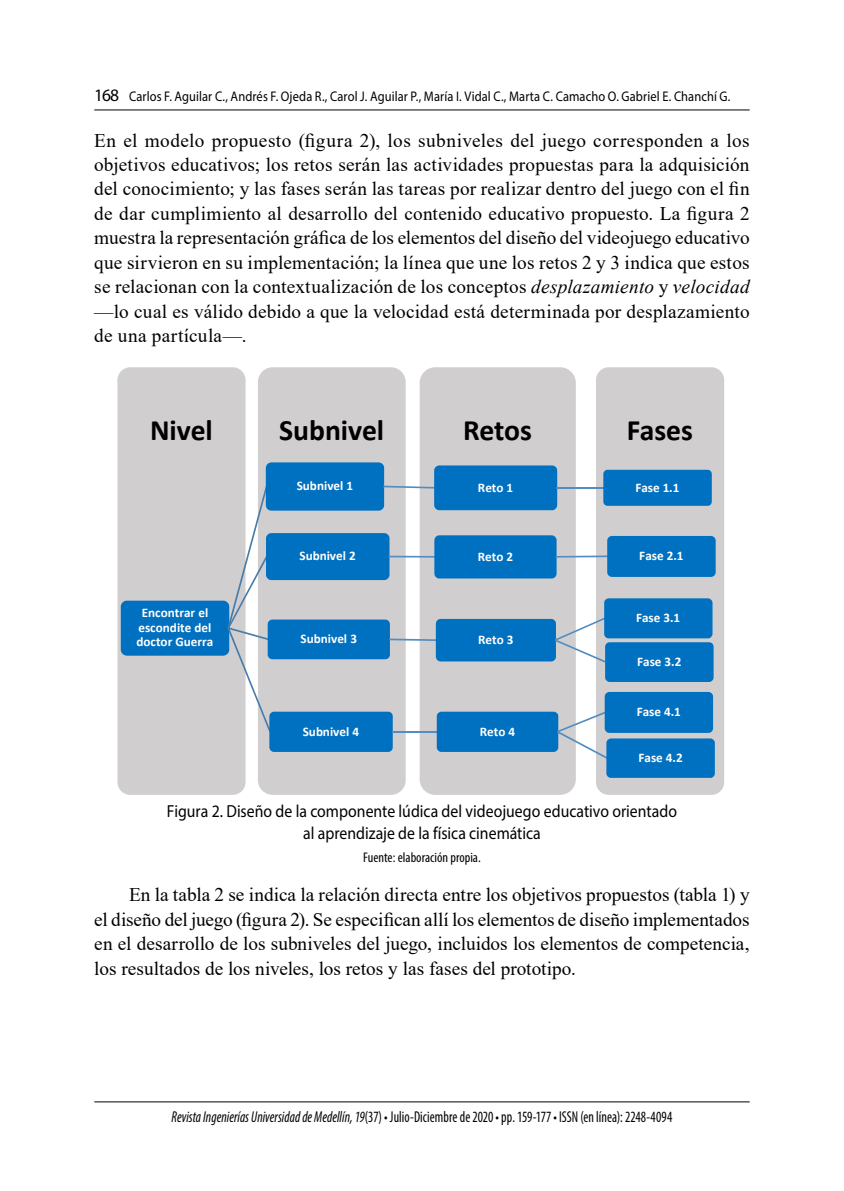
<style>
.page{position:relative;width:844px;height:1191px;background:#fff}
.page>*{position:absolute;margin:0;border:0;box-sizing:border-box;transform-origin:0 0}
.t1{font:700 29.57px "Calibri";color:#000}
.t2{font:19.25px/24.5px "Times New Roman";letter-spacing:.01em;color:#000;text-align:justify}
.t3{font:17.5px/22.2px "Myriad Pro";color:#000;text-align:center;scale:.9 1}
.t4{font:condensed 15.75px "Myriad Pro";letter-spacing:.005em;color:#000;scale:.87 1}
.t5{font:14px "Myriad Pro";letter-spacing:.005em;color:#000;scale:.89 1}
.t6{font:condensed 14px "Myriad Pro";color:#000}
.t7{font:700 13.12px/14.5px "Calibri";color:#fff;text-align:center}
.s1{font-size:17.5px}
.s2{font-style:italic}
</style>
<div class="page">
<hr style="left:94px;top:110px;width:655px;height:1px;background:#000">
<hr style="left:94px;top:1101px;width:655px;height:1px;background:#000">
<div style="left:596px;top:367px;width:128px;height:428px;background:#d0cece;border-radius:13px"></div>
<div style="left:419px;top:367px;width:156px;height:428px;background:#d0cece;border-radius:16px"></div>
<div style="left:258px;top:367px;width:147px;height:428px;background:#d0cece;border-radius:15px"></div>
<div style="left:117px;top:367px;width:128px;height:428px;background:#d0cece;border-radius:13px"></div>
<svg style="left:121px;top:462px;width:594px;height:316px"></svg>
<p class="t5" style="left:94px;top:88px;width:716px"><span class="s1">168</span> Carlos F. Aguilar C., Andrés F. Ojeda R., Carol J. Aguilar P., María I. Vidal C., Marta C. Camacho O. Gabriel E. Chanchí G.</p>
<p class="t2" style="left:94px;top:127px;width:656px">En el modelo propuesto (figura 2), los subniveles del juego corresponden a los objetivos educativos; los retos serán las actividades propuestas para la adquisición del conocimiento; y las fases serán las tareas por realizar dentro del juego con el fin de dar cumplimiento al desarrollo del contenido educativo propuesto. La figura 2 muestra la representación gráfica de los elementos del diseño del videojuego educativo que sirvieron en su implementación; la línea que une los retos 2 y 3 indica que estos se relacionan con la contextualización de los conceptos <span class="s2">desplazamiento</span> y <span class="s2">velocidad </span>—lo cual es válido debido a que la velocidad está determinada por desplazamiento de una partícula—.</p>
<h1 class="t1" style="left:150px;top:409px;width:64px">Nivel</h1>
<h1 class="t1" style="left:279px;top:409px;width:106px">Subnivel</h1>
<h1 class="t1" style="left:463px;top:409px;width:70px">Retos</h1>
<h1 class="t1" style="left:626px;top:409px;width:67px">Fases</h1>
<p class="t7" style="left:296px;top:478px;width:58px">Subnivel 1</p>
<p class="t7" style="left:478px;top:480px;width:37px">Reto 1</p>
<p class="t7" style="left:635px;top:480px;width:46px">Fase 1.1</p>
<p class="t7" style="left:136px;top:605px;width:78px">Encontrar el escondite del doctor Guerra</p>
<p class="t7" style="left:299px;top:548px;width:58px">Subnivel 2</p>
<p class="t7" style="left:477px;top:549px;width:37px">Reto 2</p>
<p class="t7" style="left:639px;top:548px;width:46px">Fase 2.1</p>
<p class="t7" style="left:300px;top:631px;width:58px">Subnivel 3</p>
<p class="t7" style="left:478px;top:632px;width:37px">Reto 3</p>
<p class="t7" style="left:302px;top:723px;width:58px">Subnivel 4</p>
<p class="t7" style="left:479px;top:723px;width:37px">Reto 4</p>
<p class="t7" style="left:636px;top:610px;width:46px">Fase 3.1</p>
<p class="t7" style="left:637px;top:654px;width:46px">Fase 3.2</p>
<p class="t7" style="left:636px;top:704px;width:46px">Fase 4.1</p>
<p class="t7" style="left:638px;top:750px;width:46px">Fase 4.2</p>
<p class="t3" style="left:167px;top:800px;width:568px">Figura 2. Diseño de la componente lúdica del videojuego educativo orientado al aprendizaje de la física cinemática</p>
<p class="t6" style="left:363px;top:848px;width:119px">Fuente: elaboración propia.</p>
<p class="t2" style="left:94px;top:882px;width:656px;text-indent:35px">En la tabla 2 se indica la relación directa entre los objetivos propuestos (tabla 1) y el diseño del juego (figura 2). Se especifican allí los elementos de diseño implementados en el desarrollo de los subniveles del juego, incluidos los elementos de competencia, los resultados de los niveles, los retos y las fases del prototipo.</p>
<p class="t4" style="left:172px;top:1106px;width:577px"><span class="s2">Revista Ingenierías Universidad de Medellín, 19</span>(37) • Julio-Diciembre de 2020 • pp. 159-177 • ISSN (en línea): 2248-4094</p>
</div>
